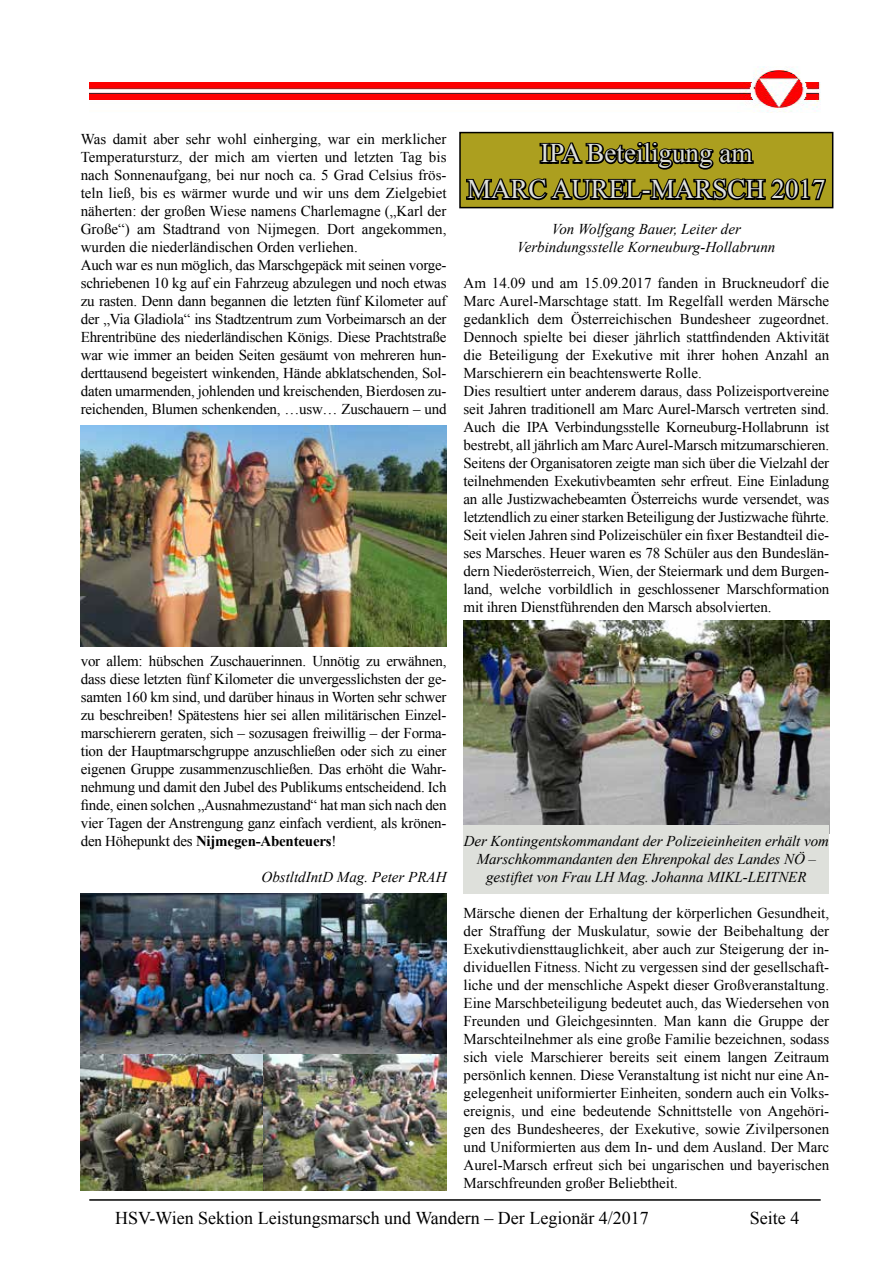
<style>
.page{position:relative;width:893px;height:1263px;background:#fff}
.page>*{position:absolute;margin:0;border:0;box-sizing:border-box;transform-origin:0 0}
.t1{font:27px/36px "Times New Roman";color:#dee0db;text-align:center}
.t2{font:18px "Times New Roman";color:#000}
.t3{font:15px/18px "Times New Roman";letter-spacing:-.01em;color:#000}
.t4{font:italic 15px/18px "Times New Roman";letter-spacing:-.005em;color:#000;text-align:center}
.s1{font-weight:700}
</style>
<div class="page">
<hr style="left:89px;top:1199px;width:732px;height:2px;background:#000">
<img style="left:89px;top:66px;width:732px;height:46px">
<div style="left:460px;top:133px;width:373px;height:75px;background:#ac9f1f"></div>
<div style="left:459px;top:132px;width:374px;height:76px;border:2px solid #000"></div>
<svg style="left:464px;top:131px;width:363px;height:70px"></svg>
<img style="left:463px;top:621px;width:366px;height:204px">
<div style="left:463px;top:825px;width:366px;height:68px;background:#dee0db"></div>
<img style="left:81px;top:425px;width:365px;height:221px">
<img style="left:81px;top:893px;width:365px;height:298px">
<p class="t3" style="left:81px;top:130px;width:367px">Was damit aber sehr wohl einherging, war ein merklicher Temperatursturz, der mich am vierten und letzten Tag bis nach Sonnenaufgang, bei nur noch ca. 5 Grad Celsius frös&shy;teln ließ, bis es wärmer wurde und wir uns dem Zielgebiet näherten: der großen Wiese namens Charlemagne („Karl der Große“) am Stadtrand von Nijmegen. Dort angekommen, wurden die niederländischen Orden verliehen.<br>Auch war es nun möglich, das Marschgepäck mit seinen vorge&shy;schriebenen 10 kg auf ein Fahrzeug abzulegen und noch etwas zu rasten. Denn dann begannen die letzten fünf Kilometer auf der „Via Gladiola“ ins Stadtzentrum zum Vorbeimarsch an der Ehrentribüne des niederländischen Königs. Diese Prachtstraße war wie immer an beiden Seiten gesäumt von mehreren hun&shy;derttausend begeistert winkenden, Hände abklatschenden, Sol&shy;daten umarmenden, johlenden und kreischenden, Bierdosen zu&shy;reichenden, Blumen schenkenden, …usw… Zuschauern – und</p>
<h1 class="t1" style="left:467px;top:135px;width:360px">IPA Beteiligung am<br>MARC AUREL-MARSCH 2017</h1>
<p class="t4" style="left:517px;top:220px;width:260px">Von Wolfgang Bauer, Leiter der<br>Verbindungsstelle Korneuburg-Hollabrunn</p>
<p class="t3" style="left:463px;top:274px;width:367px">Am 14.09 und am 15.09.2017 fanden in Bruckneudorf die Marc Aurel-Marschtage statt. Im Regelfall werden Märsche gedanklich dem Österreichischen Bundesheer zugeordnet.<br>Dennoch spielte bei dieser jährlich stattfindenden Aktivität die Beteiligung der Exekutive mit ihrer hohen Anzahl an Marschierern ein beachtenswerte Rolle.<br>Dies resultiert unter anderem daraus, dass Polizeisportvereine seit Jahren traditionell am Marc Aurel-Marsch vertreten sind.<br>Auch die IPA Verbindungsstelle Korneuburg-Hollabrunn ist bestrebt, all jährlich am Marc Aurel-Marsch mitzumarschieren.<br>Seitens der Organisatoren zeigte man sich über die Vielzahl der teilnehmenden Exekutivbeamten sehr erfreut. Eine Einladung an alle Justizwachebeamten Österreichs wurde versendet, was letztendlich zu einer starken Beteiligung der Justizwache führte.<br>Seit vielen Jahren sind Polizeischüler ein fixer Bestandteil die&shy;ses Marsches. Heuer waren es 78 Schüler aus den Bundeslän&shy;dern Niederösterreich, Wien, der Steiermark und dem Burgen&shy;land, welche vorbildlich in geschlossener Marschformation mit ihren Dienstführenden den Marsch absolvierten.</p>
<p class="t3" style="left:81px;top:652px;width:367px;text-align:justify">vor allem: hübschen Zuschauerinnen. Unnötig zu erwähnen, dass diese letzten fünf Kilometer die unvergesslichsten der ge&shy;samten 160 km sind, und darüber hinaus in Worten sehr schwer zu beschreiben! Spätestens hier sei allen militärischen Einzel&shy;marschierern geraten, sich – sozusagen freiwillig – der Forma&shy;tion der Hauptmarschgruppe anzuschließen oder sich zu einer eigenen Gruppe zusammenzuschließen. Das erhöht die Wahr&shy;nehmung und damit den Jubel des Publikums entscheidend. Ich finde, einen solchen „Ausnahmezustand“ hat man sich nach den vier Tagen der Anstrengung ganz einfach verdient, als krönen&shy;den Höhepunkt des <span class="s1">Nijmegen-Abenteuers</span>!</p>
<p class="t4" style="left:261px;top:868px;width:186px">ObstltdIntD Mag. Peter PRAH</p>
<p class="t4" style="left:464px;top:832px;width:367px">Der Kontingentskommandant der Polizeieinheiten erhält vom<br>Marschkommandanten den Ehrenpokal des Landes NÖ – gestiftet von Frau LH Mag. Johanna MIKL-LEITNER</p>
<p class="t3" style="left:463px;top:904px;width:367px;text-align:justify">Märsche dienen der Erhaltung der körperlichen Gesundheit, der Straffung der Muskulatur, sowie der Beibehaltung der Exekutivdiensttauglichkeit, aber auch zur Steigerung der in&shy;dividuellen Fitness. Nicht zu vergessen sind der gesellschaft&shy;liche und der menschliche Aspekt dieser Großveranstaltung.<br>Eine Marschbeteiligung bedeutet auch, das Wiedersehen von Freunden und Gleichgesinnten. Man kann die Gruppe der Marschteilnehmer als eine große Familie bezeichnen, sodass sich viele Marschierer bereits seit einem langen Zeitraum persönlich kennen. Diese Veranstaltung ist nicht nur eine An&shy;gelegenheit uniformierter Einheiten, sondern auch ein Volks&shy;ereignis, und eine bedeutende Schnittstelle von Angehöri&shy;gen des Bundesheeres, der Exekutive, sowie Zivilpersonen und Uniformierten aus dem In- und dem Ausland. Der Marc Aurel-Marsch erfreut sich bei ungarischen und bayerischen Marschfreunden großer Beliebtheit.</p>
<p class="t2" style="left:115px;top:1206px;width:535px">HSV-Wien Sektion Leistungsmarsch und Wandern – Der Legionär 4/2017</p>
<p class="t2" style="left:750px;top:1206px;width:51px">Seite 4</p>
</div>
